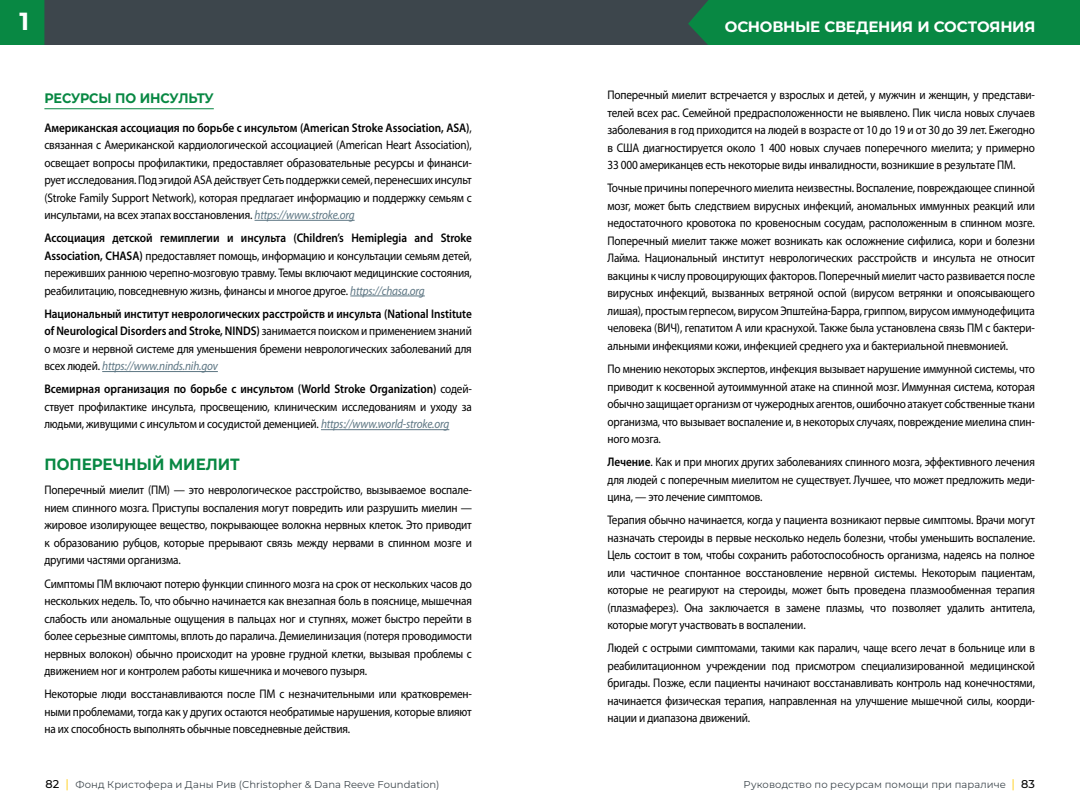
<style>
.page{position:relative;width:1080px;height:810px;background:#fff}
.page>*{position:absolute;margin:0;border:0;box-sizing:border-box;transform-origin:0 0}
.t1{font:100 24.75px "Montserrat";color:#fff}
.t2{font:100 16.25px "Montserrat";color:#088843;scale:.93 1}
.t3{font:100 15px "Montserrat";letter-spacing:-.02em;color:#fff}
.t4{font:100 13.75px "Montserrat";letter-spacing:-.01em;color:#088843;scale:.93 1}
.t5{font:12.5px/17.5px "Myriad Pro";letter-spacing:-.015em;color:#000;text-align:justify;scale:.9 1}
.t6{font:100 10px "Montserrat";letter-spacing:.01em;color:#3d464c}
.s1{font-weight:600}
.s2{font-style:italic;color:#5d7683}
.s3{font-weight:500;font-size:11.25px;color:#000}
.s4{font-size:11.88px;color:#ffcb05}
</style>
<div class="page">
<div style="left:0;top:0;width:1080px;height:45px;background:#088843"></div>
<div style="left:44px;top:0;width:664px;height:45px;background:#3d464c"></div>
<hr style="left:44px;top:108px;width:170px;height:1px;background:#088843">
<hr style="left:255px;top:220px;width:100px;height:1px;background:#5d7683">
<hr style="left:350px;top:296px;width:75px;height:1px;background:#5d7683">
<hr style="left:102px;top:371px;width:116px;height:1px;background:#5d7683">
<hr style="left:321px;top:429px;width:128px;height:1px;background:#5d7683">
<h1 class="t1" style="left:20px;top:5px;width:11px">1</h1>
<p class="t3" style="left:725px;top:17px;width:312px">ОСНОВНЫЕ СВЕДЕНИЯ И СОСТОЯНИЯ</p>
<p class="t4" style="left:44px;top:89px;width:184px">РЕСУРСЫ ПО ИНСУЛЬТУ</p>
<p class="t5" style="left:44px;top:118px;width:477px"><span class="s1">Американская ассоциация по борьбе с инсультом (American Stroke Association, ASA)</span>, связанная с Американской кардиологической ассоциацией (American Heart Association), освещает вопросы профилактики, предоставляет образовательные ресурсы и финанси&shy;рует исследования. Под эгидой ASA действует Сеть поддержки семей, перенесших инсульт (Stroke Family Support Network), которая предлагает информацию и поддержку семьям с инсультами, на всех этапах восстановления. <span class="s2">https://www.stroke.org</span></p>
<p class="t5" style="left:44px;top:229px;width:477px"><span class="s1">Ассоциация детской гемиплегии и инсульта (Children’s Hemiplegia and Stroke Association, CHASA)</span> предоставляет помощь, информацию и консультации семьям детей, переживших раннюю черепно-мозговую травму. Темы включают медицинские состояния, реабилитацию, повседневную жизнь, финансы и многое другое. <span class="s2">https://chasa.org</span></p>
<p class="t5" style="left:44px;top:305px;width:477px"><span class="s1">Национальный институт неврологических расстройств и инсульта (National Institute of Neurological Disorders and Stroke, NINDS)</span> занимается поиском и применением знаний о мозге и нервной системе для уменьшения бремени неврологических заболеваний для всех людей. <span class="s2">https://www.ninds.nih.gov</span></p>
<p class="t5" style="left:44px;top:380px;width:477px"><span class="s1">Всемирная организация по борьбе с инсультом (World Stroke Organization)</span> содей&shy;ствует профилактике инсульта, просвещению, клиническим исследованиям и уходу за людьми, живущими с инсультом и сосудистой деменцией. <span class="s2">https://www.world-stroke.org</span></p>
<h2 class="t2" style="left:44px;top:453px;width:212px">ПОПЕРЕЧНЫЙ МИЕЛИТ</h2>
<p class="t5" style="left:44px;top:481px;width:477px">Поперечный миелит (ПМ) — это неврологическое расстройство, вызываемое воспале&shy;нием спинного мозга. Приступы воспаления могут повредить или разрушить миелин — жировое изолирующее вещество, покрывающее волокна нервных клеток. Это приводит к образованию рубцов, которые прерывают связь между нервами в спинном мозге и другими частями организма.</p>
<p class="t5" style="left:44px;top:574px;width:477px">Симптомы ПМ включают потерю функции спинного мозга на срок от нескольких часов до нескольких недель. То, что обычно начинается как внезапная боль в пояснице, мышечная слабость или аномальные ощущения в пальцах ног и ступнях, может быстро перейти в более серьезные симптомы, вплоть до паралича. Демиелинизация (потеря проводимости нервных волокон) обычно происходит на уровне грудной клетки, вызывая проблемы с движением ног и контролем работы кишечника и мочевого пузыря.</p>
<p class="t5" style="left:44px;top:685px;width:477px">Некоторые люди восстанавливаются после ПМ с незначительными или кратковремен&shy;ными проблемами, тогда как у других остаются необратимые нарушения, которые влияют на их способность выполнять обычные повседневные действия.</p>
<p class="t5" style="left:607px;top:86px;width:477px">Поперечный миелит встречается у взрослых и детей, у мужчин и женщин, у представи&shy;телей всех рас. Семейной предрасположенности не выявлено. Пик числа новых случаев заболевания в год приходится на людей в возрасте от 10 до 19 и от 30 до 39 лет. Ежегодно в США диагностируется около 1 400 новых случаев поперечного миелита; у примерно 33 000 американцев есть некоторые виды инвалидности, возникшие в результате ПМ.</p>
<p class="t5" style="left:607px;top:179px;width:477px">Точные причины поперечного миелита неизвестны. Воспаление, повреждающее спинной мозг, может быть следствием вирусных инфекций, аномальных иммунных реакций или недостаточного кровотока по кровеносным сосудам, расположенным в спинном мозге.<br>Поперечный миелит также может возникать как осложнение сифилиса, кори и болезни Лайма. Национальный институт неврологических расстройств и инсульта не относит вакцины к числу провоцирующих факторов. Поперечный миелит часто развивается после вирусных инфекций, вызванных ветряной оспой (вирусом ветрянки и опоясывающего лишая), простым герпесом, вирусом Эпштейна-Барра, гриппом, вирусом иммунодефицита человека (ВИЧ), гепатитом А или краснухой. Также была установлена связь ПМ с бактери&shy;альными инфекциями кожи, инфекцией среднего уха и бактериальной пневмонией.</p>
<p class="t5" style="left:607px;top:360px;width:477px">По мнению некоторых экспертов, инфекция вызывает нарушение иммунной системы, что приводит к косвенной аутоиммунной атаке на спинной мозг. Иммунная система, которая обычно защищает организм от чужеродных агентов, ошибочно атакует собственные ткани организма, что вызывает воспаление и, в некоторых случаях, повреждение миелина спин&shy;ного мозга.</p>
<p class="t5" style="left:607px;top:453px;width:477px"><span class="s1">Лечение</span>. Как и при многих других заболеваниях спинного мозга, эффективного лечения для людей с поперечным миелитом не существует. Лучшее, что может предложить меди&shy;цина, — это лечение симптомов.</p>
<p class="t5" style="left:607px;top:511px;width:477px">Терапия обычно начинается, когда у пациента возникают первые симптомы. Врачи могут назначать стероиды в первые несколько недель болезни, чтобы уменьшить воспаление.<br>Цель состоит в том, чтобы сохранить работоспособность организма, надеясь на полное или частичное спонтанное восстановление нервной системы. Некоторым пациентам, которые не реагируют на стероиды, может быть проведена плазмообменная терапия (плазмаферез). Она заключается в замене плазмы, что позволяет удалить антитела, которые могут участвовать в воспалении.</p>
<p class="t5" style="left:607px;top:639px;width:477px">Людей с острыми симптомами, такими как паралич, чаще всего лечат в больнице или в реабилитационном учреждении под присмотром специализированной медицинской бригады. Позже, если пациенты начинают восстанавливать контроль над конечностями, начинается физическая терапия, направленная на улучшение мышечной силы, коорди&shy;нации и диапазона движений.</p>
<p class="t6" style="left:45px;top:778px;width:395px"><span class="s3">82</span> <span class="s4">|</span> Фонд Кристофера и Даны Рив (Christopher &amp; Dana Reeve Foundation)</p>
<p class="t6" style="left:744px;top:778px;width:293px">Руководство по ресурсам помощи при параличе <span class="s4">|</span> <span class="s3">83</span></p>
</div>
